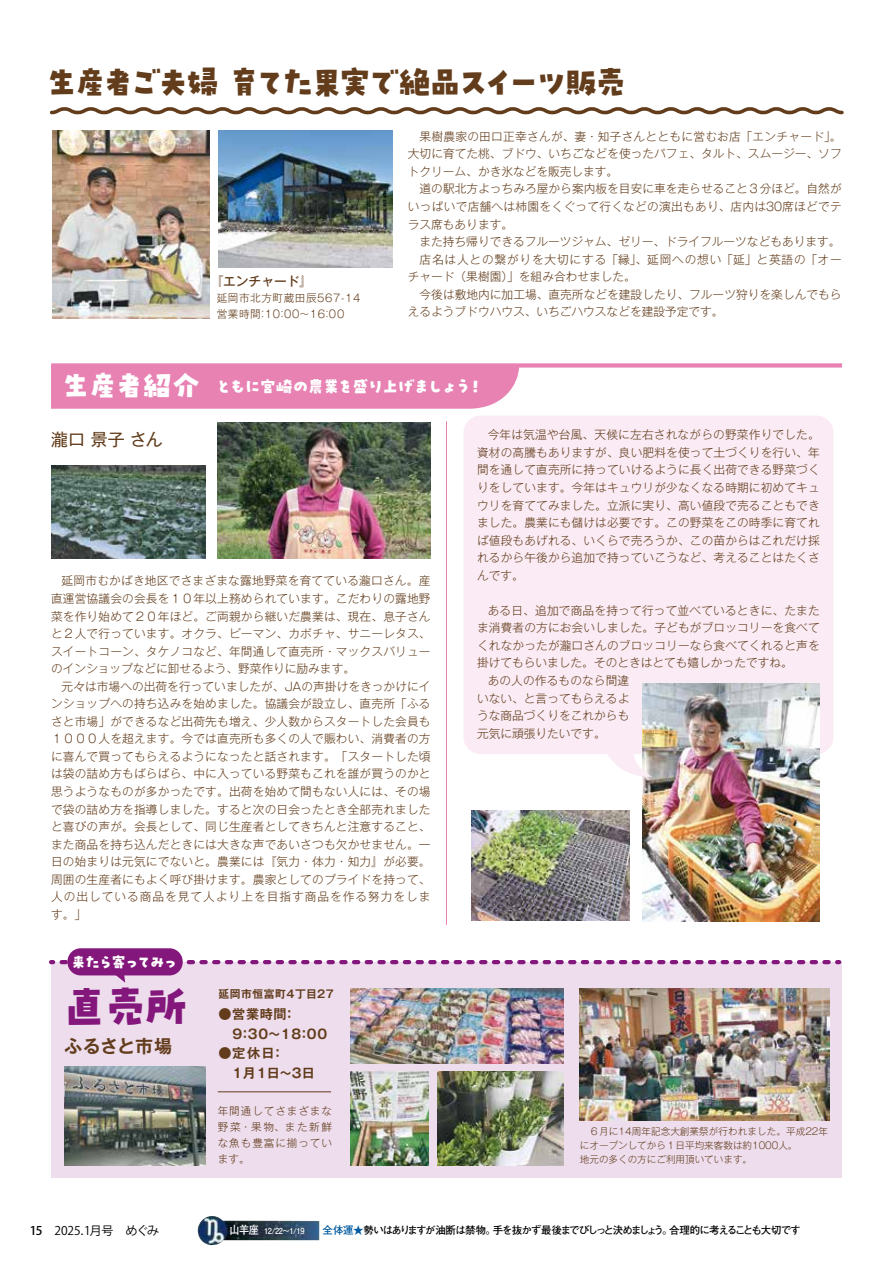
<style>
.page{position:relative;width:893px;height:1263px;background:#fff}
.page>*{position:absolute;margin:0;border:0;box-sizing:border-box;transform-origin:0 0}
.t1{font:44.4px "P Puhu Picnic Min 2 H";color:#83177b}
.t2{font:33px "P Puhu Picnic Min 2 H";letter-spacing:-.14em;color:#623c1b}
.t3{font:29.7px "P Puhu Picnic Min 2 H";letter-spacing:-.075em;color:#fff}
.t4{font:700 18px "P Gothic MB101 Pr 6 N De";letter-spacing:-.01em;color:#623c1b}
.t5{font:16.95px "P Puhu Picnic Min 2 H";letter-spacing:-.115em;color:#fff}
.t6{font:16.95px "P Gothic MB101 Pr 6 N";color:#623c1b}
.t7{font:15.3px "P Puhu Picnic Min 2 H";letter-spacing:-.145em;color:#fff}
.t8{font:700 13.05px/19.6px "P Gothic MB101 Pr 6 N De";letter-spacing:-.07em;color:#623c1b}
.t9{font:500 12.75px "P Gothic MB101 Pr 6 N";color:#623c1b}
.t10{font:12px "Koz Go Pr 6 N";letter-spacing:-.045em;color:#000}
.t11{font:300 11.7px/17.5px "P Gothic MB101 Pr 6 N";letter-spacing:.01em;color:#623c1b;text-align:justify}
.t12{font:300 11.7px "P Gothic MB101 Pr 6 N";letter-spacing:.07em;color:#623c1b}
.t13{font:700 11.25px "Futo Go B101 Pr 6 N";color:#fff;scale:.9 1}
.t14{font:700 10.8px "P Gothic MB101 Pr 6 N De";letter-spacing:.03em;color:#623c1b}
.t15{font:300 10.65px/15.9px "P Gothic MB101 Pr 6 N";letter-spacing:.085em;color:#623c1b;text-align:justify}
.t16{font:300 10.65px/15.9px "P Gothic MB101 Pr 6 N";letter-spacing:.05em;color:#623c1b}
.t17{font:700 10.5px "Futo Go B101 Pr 6 N";letter-spacing:-.13em;color:#000}
.t18{font:700 10.5px "Futo Go B101 Pr 6 N";letter-spacing:-.075em;color:#000}
.t19{font:700 10.5px "Futo Go B101 Pr 6 N";letter-spacing:-.1em;color:#000}
.t20{font:300 9.6px/14.4px "P Gothic MB101 Pr 6 N";color:#623c1b}
.t21{font:700 8.25px "Futo Go B101 Pr 6 N";color:#fff;scale:.9 1}
.s1{font-weight:500}
.s2{color:#005aa0}
</style>
<div class="page">
<div style="left:463px;top:416px;width:370px;height:338px;background:#faebf4;border-radius:17px"></div>
<div style="left:51px;top:962px;width:791px;height:216px;background:#eddded"></div>
<div style="left:67px;top:948px;width:116px;height:27px;background:#83177b;border-radius:13px"></div>
<svg style="left:51px;top:960px;width:778px;height:23px"></svg>
<img style="left:65px;top:1066px;width:140px;height:99px">
<img style="left:52px;top:130px;width:158px;height:188px">
<img style="left:218px;top:422px;width:213px;height:137px">
<img style="left:51px;top:465px;width:154px;height:94px">
<img style="left:471px;top:810px;width:158px;height:111px">
<img style="left:580px;top:988px;width:249px;height:132px">
<img style="left:350px;top:988px;width:213px;height:75px">
<img style="left:350px;top:1071px;width:79px;height:94px">
<img style="left:437px;top:1071px;width:126px;height:94px">
<img style="left:218px;top:130px;width:174px;height:138px">
<svg style="left:49px;top:107px;width:795px;height:8px"></svg>
<div style="left:51px;top:363px;width:791px;height:5px;background:#e782b3"></div>
<div style="left:51px;top:368px;width:468px;height:41px;background:#e782b3"></div>
<hr style="left:446px;top:421px;width:1px;height:504px;background:#e782b3">
<img style="left:643px;top:683px;width:176px;height:238px">
<svg style="left:607px;top:742px;width:45px;height:36px"></svg>
<hr style="left:218px;top:1091px;width:113px;height:1px;background:#623c1b">
<img style="left:197px;top:1216px;width:122px;height:30px">
<h2 class="t2" style="left:45px;top:60px;width:583px">生産者ご夫婦育てた果実で絶品スイーツ販売</h2>
<p class="t11" style="left:408px;top:127px;width:435px;text-indent:12px">果樹農家の田口正幸さんが、妻・知子さんとともに営むお店「エンチャード。「大切に育てた桃、ブドウ、いちごなどを使ったパフェ、タルト、スムージー、ソフトクリーム、かき氷などを販売します。</p>
<p class="t11" style="left:408px;top:180px;width:435px;text-indent:12px">道の駅北方よっちみろ屋から案内板を目安に車を走らせること３分ほど。自然がいっぱいで店舗へは柿園をくぐって行くなどの演出もあり、店内は30席ほどでテラス席もあります。</p>
<p class="t11" style="left:420px;top:233px;width:422px">また持ち帰りできるフルーツジャム、ゼリー、ドライフルーツなどもあります。</p>
<p class="t12" style="left:420px;top:249px;width:424px">店名は人との繋がりを大切にする「縁」、延岡への想い「延」と英語の「オー</p>
<p class="t11" style="left:408px;top:268px;width:230px">チャード（果樹園）」を組み合わせました。</p>
<p class="t11" style="left:420px;top:285px;width:424px">今後は敷地内に加工場、直売所などを建設したり、フルーツ狩りを楽しんでもら</p>
<p class="t11" style="left:408px;top:303px;width:317px">えるようブドウハウス、いちごハウスなどを建設予定です。</p>
<p class="t9" style="left:210px;top:274px;width:104px">『エンチャード『</p>
<p class="t16" style="left:308px;top:290px;width:56px;text-indent:-91px">延岡市北方町蔵田辰５６７-１４<br>１６：００</p>
<p class="t15" style="left:217px;top:306px;width:46px">営業時間</p>
<p class="t15" style="left:257px;top:306px;width:45px">：１０：００</p>
<p class="t15" style="left:299px;top:306px;width:12px">~</p>
<h3 class="t3" style="left:61px;top:366px;width:141px">生産者紹介</h3>
<h3 class="t5" style="left:215px;top:375px;width:258px">ともに宮崎の農業を盛り上げましょう</h3>
<h3 class="t5" style="left:467px;top:375px;width:19px">!</h3>
<h3 class="t6" style="left:51px;top:425px;width:113px">瀧口景子さん</h3>
<p class="t11" style="left:51px;top:572px;width:381px;text-indent:11px">延岡市むかばき地区でさまざまな露地野菜を育てている瀧口さん。産直運営協議会の会長を１０年以上務められています。こだわりの露地野菜を作り始めて２０年ほど。ご両親から継いだ農業は、現在、息子さんと２人で行っています。オクラ、ピーマン、カボチャ、サニーレタス、スイートコーン、タケノコなど、年間通して直売所・マックスバリューのインショップなどに卸せるよう、野菜作りに励みます。</p>
<p class="t11" style="left:51px;top:677px;width:381px;text-indent:11px">元々は市場への出荷を行っていましたが、JAの声掛けをきっかけにインショップへの持ち込みを始めました。協議会が設立し、直売所「ふるさと市場」ができるなど出荷先も増え、少人数からスタートした会員も１０００人を超えます。今では直売所も多くの人で賑わい、消費者の方に喜んで買ってもらえるようになったと話されます。「スタートした頃は袋の詰め方もばらばら、中に入っている野菜もこれを誰が買うのかと思うようなものが多かったです。出荷を始めて間もない人には、その場で袋の詰め方を指導しました。すると次の日会ったとき全部売れましたと喜びの声が。会長として、同じ生産者としてきちんと注意すること、また商品を持ち込んだときには大きな声であいさつも欠かせません。一日の始まりは元気にでないと。農業には『気力・体力・知力』が必要。周囲の生産者にもよく呼び掛けます。農家としてのプライドを持って、人の出している商品を見て人より上を目指す商品を作る努力をします。「</p>
<h3 class="t7" style="left:71px;top:951px;width:109px">来たら寄ってみっ</h3>
<h1 class="t1" style="left:63px;top:977px;width:127px">直売所</h1>
<h3 class="t4" style="left:64px;top:1036px;width:110px">ふるさと市場</h3>
<p class="t14" style="left:218px;top:987px;width:118px">延岡市恒富町４丁目２７</p>
<p class="t8" style="left:283px;top:1004px;width:15px">：</p>
<p class="t8" style="left:218px;top:1004px;width:70px">●営業時間</p>
<p class="t8" style="left:231px;top:1024px;width:100px">９：３０~１８：００</p>
<p class="t8" style="left:271px;top:1044px;width:15px">：</p>
<p class="t8" style="left:218px;top:1044px;width:98px">●定休日<br>　１月１日～３日</p>
<p class="t15" style="left:218px;top:1103px;width:116px">年間通してさまざまな野菜・果物、また新鮮な魚も豊富に揃っています。</p>
<p class="t11" style="left:477px;top:426px;width:344px;text-indent:11px">今年は気温や台風、天候に左右されながらの野菜作りでした。資材の高騰もありますが、良い肥料を使って土づくりを行い、年間を通して直売所に持っていけるように長く出荷できる野菜づくりをしています。今年はキュウリが少なくなる時期に初めてキュウリを育ててみました。立派に実り、高い値段で売ることもできました。農業にも儲けは必要です。この野菜をこの時季に育てれば値段もあげれる、いくらで売ろうか、この苗からはこれだけ採れるから午後から追加で持っていこうなど、考えることはたくさんです。</p>
<p class="t11" style="left:488px;top:601px;width:334px">ある日、追加で商品を持って行って並べているときに、たまた</p>
<p class="t11" style="left:477px;top:619px;width:344px">ま消費者の方にお会いしました。子どもがブロッコリーを食べて</p>
<p class="t11" style="left:477px;top:636px;width:344px">くれなかったが瀧口さんのブロッコリーなら食べてくれると声を</p>
<p class="t11" style="left:477px;top:654px;width:317px">掛けてもらいました。そのときはとても嬉しかったですね。</p>
<p class="t11" style="left:488px;top:672px;width:143px">あの人の作るものなら間違</p>
<p class="t11" style="left:477px;top:689px;width:154px">いない、と言ってもらえるよ</p>
<p class="t11" style="left:477px;top:707px;width:154px">うな商品づくりをこれからも</p>
<p class="t11" style="left:477px;top:724px;width:130px">元気に頑張りたいです。</p>
<p class="t20" style="left:580px;top:1124px;width:250px">　６月に14周年記念大創業祭が行われました。平成22年にオープンしてから１日平均来客数は約1000人。<br>地元の多くの方にご利用頂いています。</p>
<p class="t10" style="left:30px;top:1224px;width:131px"><span class="s1">15</span>　2025.1月号　めぐみ</p>
<p class="t13" style="left:230px;top:1221px;width:34px">山羊座</p>
<p class="t21" style="left:264px;top:1225px;width:46px">12/22〜1/19</p>
<p class="t17" style="left:493px;top:1222px;width:173px">手を抜かず最後までびしっと決めましょう</p>
<p class="t18" style="left:322px;top:1222px;width:175px"><span class="s2">全体運★</span>勢いはありますが油断は禁物。</p>
<p class="t19" style="left:669px;top:1222px;width:133px">合理的に考えることも大切です</p>
<p class="t19" style="left:662px;top:1222px;width:12px">。</p>
</div>
